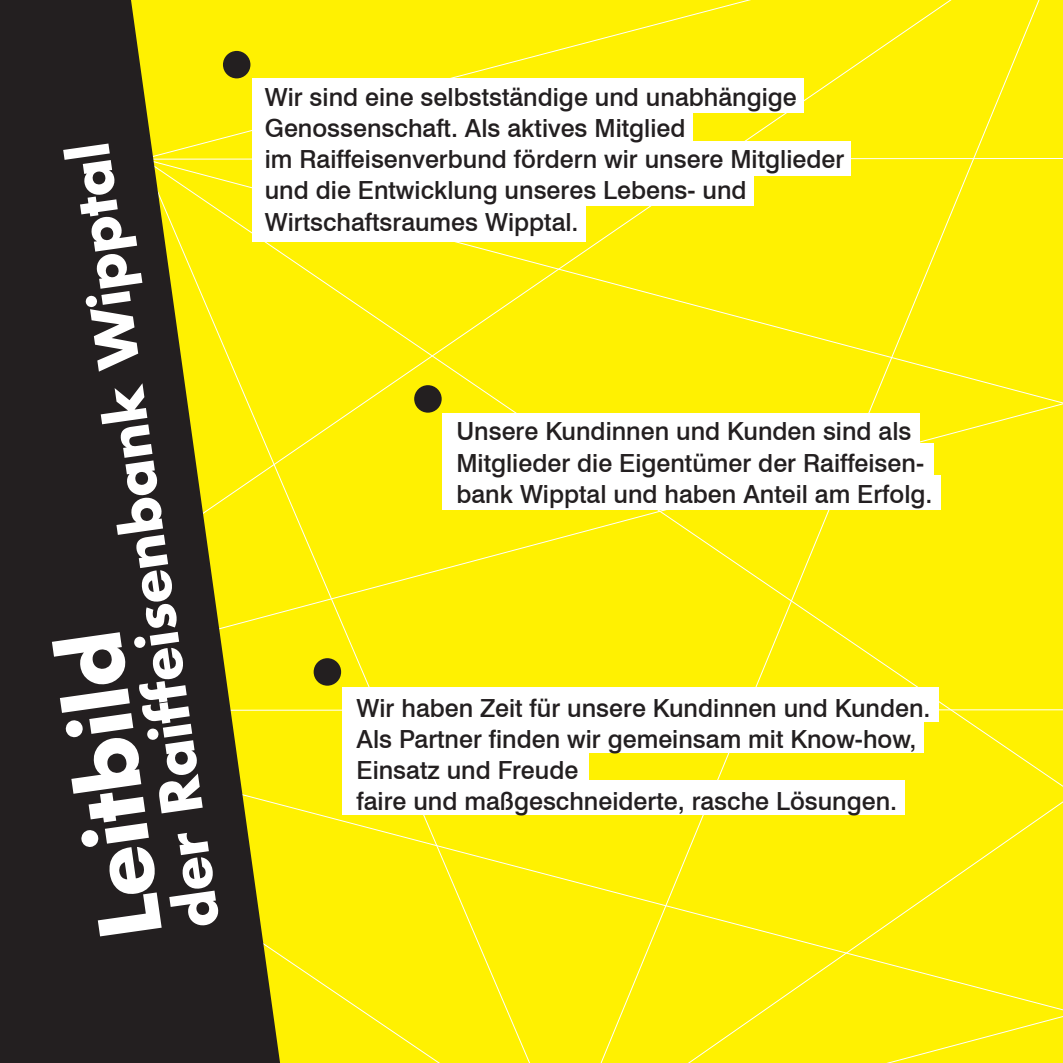
<style>
.page{position:relative;width:1063px;height:1063px;background:#fff}
.page>*{position:absolute;margin:0;border:0;box-sizing:border-box;transform-origin:0 0}
.t1{font:700 82.5px "Futura";color:#fff}
.t2{font:700 55px "Futura";color:#fff}
.t3{font:500 25px/31.2px "Swiss 721 BT";color:#231f20}
</style>
<div class="page">
<div style="left:283px;top:710px;width:283px;height:353px;background:#fff101"></div>
<div style="left:566px;top:710px;width:497px;height:353px;background:#fff101"></div>
<div style="left:283px;top:0;width:780px;height:710px;background:#fff101"></div>
<svg style="left:0;top:0;width:283px;height:1063px;background:#5c5518"></svg>
<div style="left:342px;top:687px;width:596px;height:35px;background:#fff"></div>
<div style="left:342px;top:718px;width:582px;height:35px;background:#fff"></div>
<div style="left:342px;top:750px;width:246px;height:35px;background:#fff"></div>
<div style="left:342px;top:780px;width:562px;height:35px;background:#fff"></div>
<div style="left:442px;top:413px;width:478px;height:35px;background:#fff"></div>
<div style="left:442px;top:443px;width:492px;height:35px;background:#fff"></div>
<div style="left:442px;top:475px;width:498px;height:35px;background:#fff"></div>
<div style="left:252px;top:78px;width:334px;height:164px;background:#fff"></div>
<div style="left:252px;top:78px;width:552px;height:35px;background:#fff"></div>
<div style="left:252px;top:109px;width:441px;height:35px;background:#fff"></div>
<div style="left:252px;top:141px;width:599px;height:35px;background:#fff"></div>
<div style="left:252px;top:171px;width:502px;height:35px;background:#fff"></div>
<div style="left:223px;top:51px;width:27px;height:27px;background:#231f20;border-radius:50%"></div>
<div style="left:414px;top:385px;width:28px;height:28px;background:#231f20;border-radius:50%"></div>
<div style="left:314px;top:658px;width:27px;height:28px;background:#231f20;border-radius:50%"></div>
<h2 class="t2" style="left:161px;top:933px;width:794px;rotate:-98deg">der Raiffeisenbank Wipptal</h2>
<h1 class="t1" style="left:75px;top:945px;width:310px;rotate:-98deg">Leitbild</h1>
<p class="t3" style="left:265px;top:81px;width:581px">Wir sind eine selbstständige und unabhängige Genossenschaft. Als aktives Mitglied<br>im Raiffeisenverbund fördern wir unsere Mitglieder und die Entwicklung unseres Lebens- und Wirtschaftsraumes Wipptal.</p>
<p class="t3" style="left:456px;top:416px;width:478px">Unsere Kundinnen und Kunden sind als<br>Mitglieder die Eigentümer der Raiffeisen&shy;bank Wipptal und haben Anteil am Erfolg.</p>
<p class="t3" style="left:357px;top:692px;width:576px">Wir haben Zeit für unsere Kundinnen und Kunden.<br>Als Partner finden wir gemeinsam mit Know-how, Einsatz und Freude<br>faire und maßgeschneiderte, rasche Lösungen.</p>
</div>
